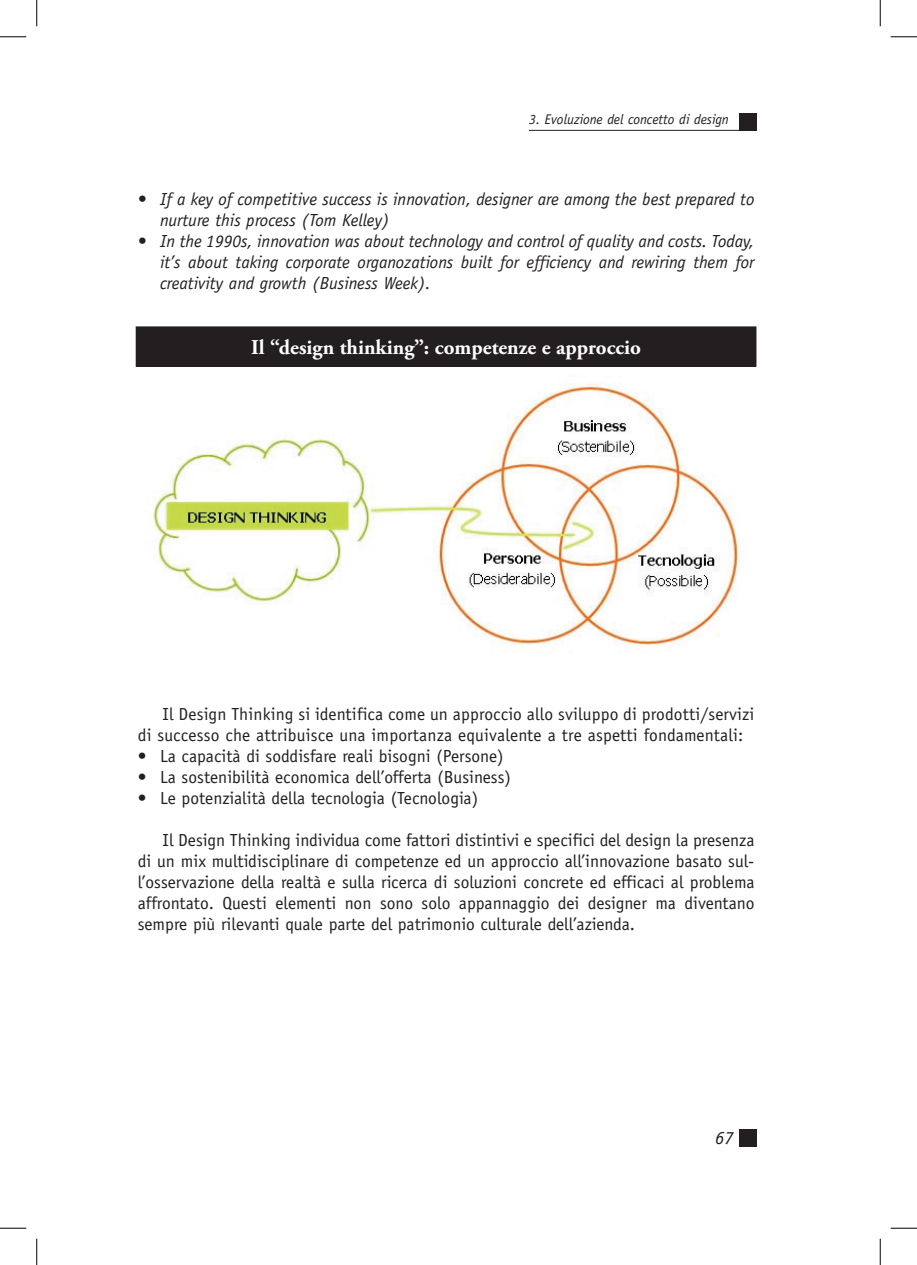
<style>
.page{position:relative;width:917px;height:1265px;background:#fff}
.page>*{position:absolute;margin:0;border:0;box-sizing:border-box;transform-origin:0 0}
.t1{font:700 21px "Adobe Garamond Pro";color:#fff}
.t2{font:italic 18.38px "Officina Serif LT";color:#231f20}
.t3{font:17.5px/21px "Officina Sans LT";color:#231f20}
.t4{font:italic 17.5px/21px "Officina Sans LT";color:#231f20}
.t5{font:italic 14px "Officina Sans LT";color:#231f20}
</style>
<div class="page">
<div style="left:739px;top:1128px;width:17px;height:17px;background:#231f20"></div>
<hr style="left:529px;top:130px;width:226px;height:1px;background:#231f20">
<div style="left:739px;top:113px;width:17px;height:17px;background:#231f20"></div>
<div style="left:136px;top:327px;width:620px;height:39px;background:#231f20"></div>
<div style="left:136px;top:326px;width:620px;height:40px;border:1px solid #231f20"></div>
<img style="left:150px;top:383px;width:588px;height:263px">
<svg style="left:0;top:36px;width:26px;height:1px"></svg>
<svg style="left:891px;top:36px;width:26px;height:1px"></svg>
<svg style="left:0;top:1227px;width:26px;height:1px"></svg>
<svg style="left:891px;top:1227px;width:26px;height:1px"></svg>
<svg style="left:36px;top:0;width:1px;height:26px"></svg>
<svg style="left:36px;top:1238px;width:1px;height:26px"></svg>
<svg style="left:880px;top:0;width:1px;height:26px"></svg>
<svg style="left:880px;top:1238px;width:1px;height:26px"></svg>
<p class="t5" style="left:529px;top:113px;width:201px">3. Evoluzione del concetto di design</p>
<p class="t4" style="left:160px;top:190px;width:596px;text-indent:-22px">• If a key of competitive success is innovation, designer are among the best prepared to nurture this process (Tom Kelley)</p>
<p class="t4" style="left:160px;top:232px;width:596px;text-align:justify;text-indent:-22px">• In the 1990s, innovation was about technology and control of quality and costs. Today, it’s about taking corporate organozations built for efficiency and rewiring them for creativity and growth (Business Week).</p>
<p class="t1" style="left:251px;top:339px;width:391px">Il “design thinking”: competenze e approccio</p>
<p class="t3" style="left:138px;top:704px;width:618px;text-indent:25px">Il Design Thinking si identifica come un approccio allo sviluppo di prodotti/servizi di successo che attribuisce una importanza equivalente a tre aspetti fondamentali:</p>
<p class="t3" style="left:138px;top:746px;width:367px">• La capacità di soddisfare reali bisogni (Persone)</p>
<p class="t3" style="left:138px;top:767px;width:375px">• La sostenibilità economica dell’offerta (Business)</p>
<p class="t3" style="left:138px;top:788px;width:342px">• Le potenzialità della tecnologia (Tecnologia)</p>
<p class="t3" style="left:138px;top:830px;width:618px;text-align:justify;text-indent:25px">Il Design Thinking individua come fattori distintivi e specifici del design la presenza di un mix multidisciplinare di competenze ed un approccio all’innovazione basato sul&shy;l’osservazione della realtà e sulla ricerca di soluzioni concrete ed efficaci al problema affrontato. Questi elementi non sono solo appannaggio dei designer ma diventano sempre più rilevanti quale parte del patrimonio culturale dell’azienda.</p>
<p class="t2" style="left:715px;top:1130px;width:20px">67</p>
</div>
